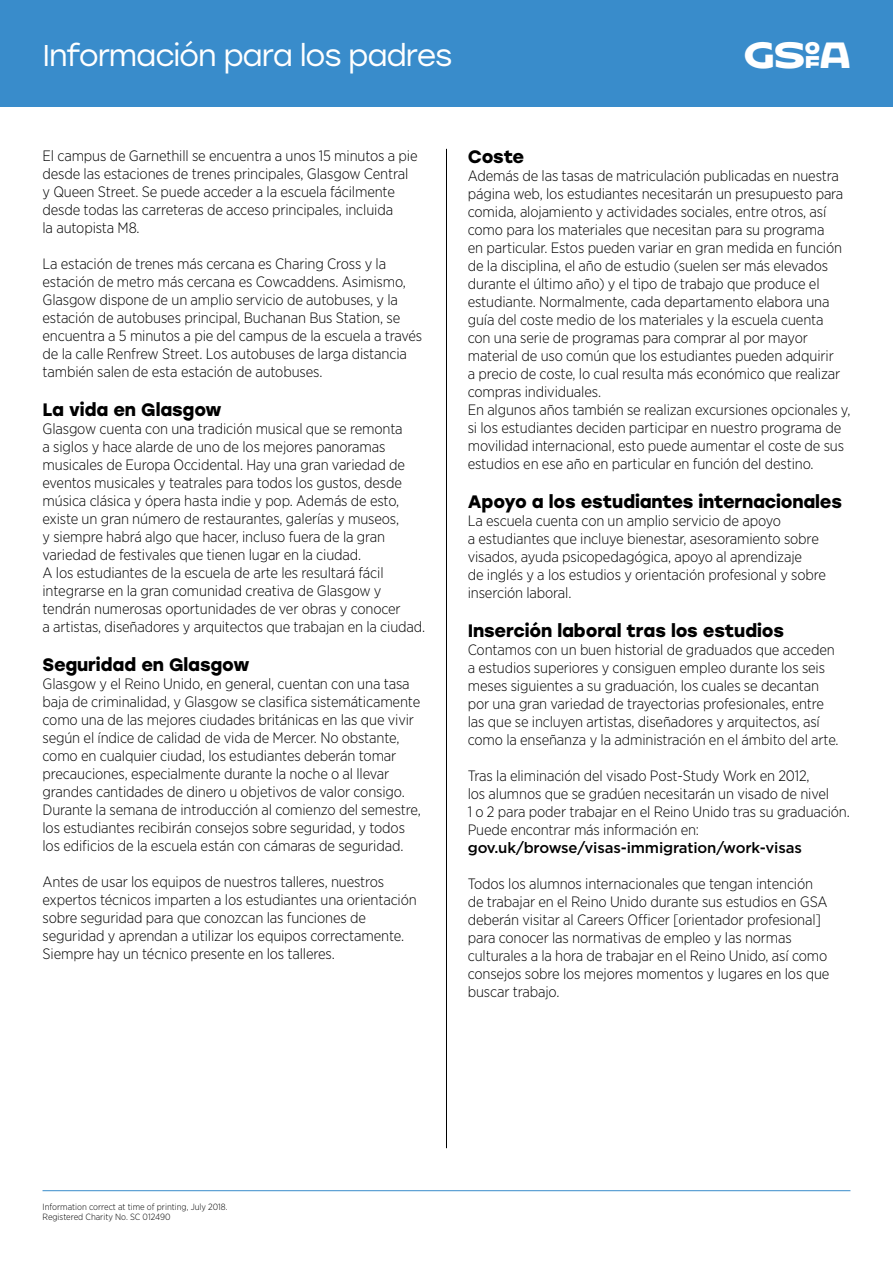
<style>
.page{position:relative;width:893px;height:1263px;background:#fff}
.page>*{position:absolute;margin:0;border:0;box-sizing:border-box;transform-origin:0 0}
.t1{font:30.3px "Hothouse";color:#fff}
.t2{font:30px "Stolzl";letter-spacing:-.04em;color:#fff}
.t3{font:700 18px "Stolzl";letter-spacing:-.01em;color:#000}
.t4{font:300 15px/18px "Gotham Narrow";letter-spacing:-.01em;color:#000}
.t5{font:500 15px "Gotham";letter-spacing:-.01em;color:#000}
.t6{font:300 9px/10.5px "Gotham Narrow";color:#000}
</style>
<div class="page">
<div style="left:0;top:0;width:893px;height:106px;background:#398ccb"></div>
<hr style="left:446px;top:149px;width:1px;height:999px;background:#000">
<hr style="left:43px;top:1190px;width:807px;height:1px;background:#398ccb">
<h2 class="t2" style="left:43px;top:34px;width:411px">Información para los padres</h2>
<h1 class="t1" style="left:744px;top:37px;width:108px">∂</h1>
<p class="t4" style="left:43px;top:146px;width:377px">El campus de Garnethill se encuentra a unos 15 minutos a pie desde las estaciones de trenes principales, Glasgow Central y Queen Street. Se puede acceder a la escuela fácilmente desde todas las carreteras de acceso principales, incluida<br>la autopista M8.</p>
<p class="t4" style="left:43px;top:254px;width:381px">La estación de trenes más cercana es Charing Cross y la estación de metro más cercana es Cowcaddens. Asimismo, Glasgow dispone de un amplio servicio de autobuses, y la estación de autobuses principal, Buchanan Bus Station, se encuentra a 5 minutos a pie del campus de la escuela a través de la calle Renfrew Street. Los autobuses de larga distancia también salen de esta estación de autobuses.</p>
<p class="t3" style="left:43px;top:396px;width:181px">La vida en Glasgow</p>
<p class="t4" style="left:43px;top:419px;width:384px">Glasgow cuenta con una tradición musical que se remonta<br>a siglos y hace alarde de uno de los mejores panoramas musicales de Europa Occidental. Hay una gran variedad de eventos musicales y teatrales para todos los gustos, desde música clásica y ópera hasta indie y pop. Además de esto, existe un gran número de restaurantes, galerías y museos,<br>y siempre habrá algo que hacer, incluso fuera de la gran variedad de festivales que tienen lugar en la ciudad.<br>A los estudiantes de la escuela de arte les resultará fácil integrarse en la gran comunidad creativa de Glasgow y tendrán numerosas oportunidades de ver obras y conocer<br>a artistas, diseñadores y arquitectos que trabajan en la ciudad.</p>
<p class="t3" style="left:43px;top:651px;width:208px">Seguridad en Glasgow</p>
<p class="t4" style="left:43px;top:674px;width:380px">Glasgow y el Reino Unido, en general, cuentan con una tasa baja de criminalidad, y Glasgow se clasifica sistemáticamente como una de las mejores ciudades británicas en las que vivir según el índice de calidad de vida de Mercer. No obstante, como en cualquier ciudad, los estudiantes deberán tomar precauciones, especialmente durante la noche o al llevar grandes cantidades de dinero u objetivos de valor consigo.<br>Durante la semana de introducción al comienzo del semestre, los estudiantes recibirán consejos sobre seguridad, y todos los edificios de la escuela están con cámaras de seguridad.</p>
<p class="t4" style="left:43px;top:872px;width:376px">Antes de usar los equipos de nuestros talleres, nuestros expertos técnicos imparten a los estudiantes una orientación sobre seguridad para que conozcan las funciones de seguridad y aprendan a utilizar los equipos correctamente.<br>Siempre hay un técnico presente en los talleres.</p>
<p class="t3" style="left:468px;top:143px;width:58px">Coste</p>
<p class="t4" style="left:468px;top:166px;width:384px">Además de las tasas de matriculación publicadas en nuestra página web, los estudiantes necesitarán un presupuesto para comida, alojamiento y actividades sociales, entre otros, así como para los materiales que necesitan para su programa<br>en particular. Estos pueden variar en gran medida en función de la disciplina, el año de estudio (suelen ser más elevados durante el último año) y el tipo de trabajo que produce el estudiante. Normalmente, cada departamento elabora una guía del coste medio de los materiales y la escuela cuenta<br>con una serie de programas para comprar al por mayor material de uso común que los estudiantes pueden adquirir<br>a precio de coste, lo cual resulta más económico que realizar compras individuales.<br>En algunos años también se realizan excursiones opcionales y, si los estudiantes deciden participar en nuestro programa de movilidad internacional, esto puede aumentar el coste de sus estudios en ese año en particular en función del destino.</p>
<p class="t3" style="left:468px;top:488px;width:376px">Apoyo a los estudiantes internacionales</p>
<p class="t4" style="left:468px;top:511px;width:360px">La escuela cuenta con un amplio servicio de apoyo<br>a estudiantes que incluye bienestar, asesoramiento sobre visados, ayuda psicopedagógica, apoyo al aprendizaje<br>de inglés y a los estudios y orientación profesional y sobre inserción laboral.</p>
<p class="t3" style="left:468px;top:617px;width:318px">Inserción laboral tras los estudios</p>
<p class="t4" style="left:468px;top:640px;width:372px">Contamos con un buen historial de graduados que acceden a estudios superiores y consiguen empleo durante los seis meses siguientes a su graduación, los cuales se decantan por una gran variedad de trayectorias profesionales, entre las que se incluyen artistas, diseñadores y arquitectos, así como la enseñanza y la administración en el ámbito del arte.</p>
<p class="t4" style="left:468px;top:766px;width:384px">Tras la eliminación del visado Post-Study Work en 2012,<br>los alumnos que se gradúen necesitarán un visado de nivel<br>1 o 2 para poder trabajar en el Reino Unido tras su graduación.<br>Puede encontrar más información en:</p>
<p class="t5" style="left:468px;top:838px;width:336px">gov.uk/browse/visas-immigration/work-visas</p>
<p class="t4" style="left:468px;top:874px;width:363px">Todos los alumnos internacionales que tengan intención de trabajar en el Reino Unido durante sus estudios en GSA deberán visitar al Careers Officer [orientador profesional] para conocer las normativas de empleo y las normas culturales a la hora de trabajar en el Reino Unido, así como consejos sobre los mejores momentos y lugares en los que buscar trabajo.</p>
<p class="t6" style="left:43px;top:1201px;width:187px">Information correct at time of printing, July 2018.<br>Registered Charity No. SC 012490</p>
</div>
